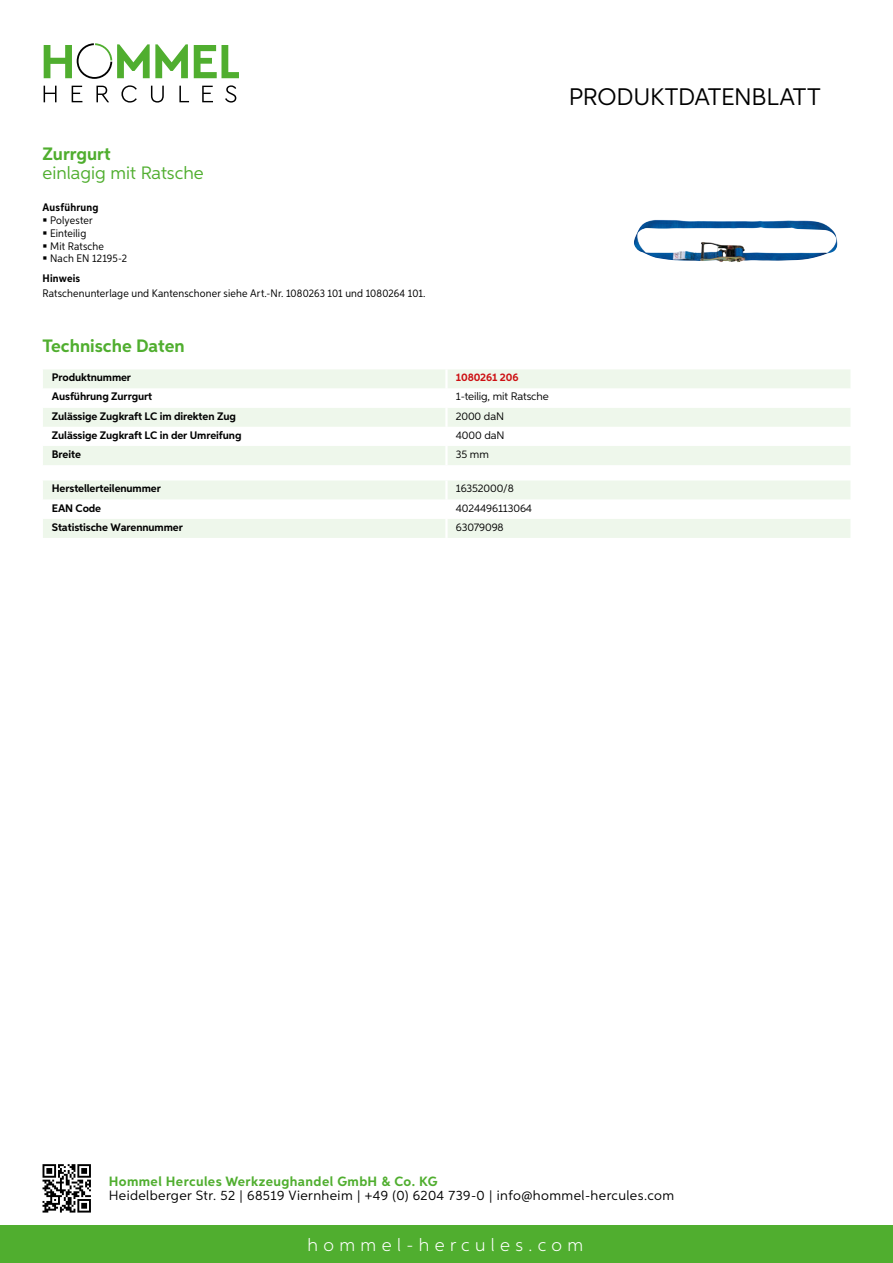
<style>
.page{position:relative;width:893px;height:1263px;background:#fff}
.page>*{position:absolute;margin:0;border:0;box-sizing:border-box;transform-origin:0 0}
.t1{font:24px "Aspira";letter-spacing:-.01em;color:#000}
.t2{font:700 18px "Aspira";color:#50ae2f}
.t3{font:300 18px "Aspira";letter-spacing:.3em;color:#fff}
.t4{font:18px "Aspira";color:#50ae2f}
.t5{font:13.5px "Aspira";letter-spacing:.03em;color:#000}
.t6{font:700 13.5px "Aspira";letter-spacing:.03em;color:#50ae2f}
.t7{font:700 10.95px "Aspira";letter-spacing:-.01em;color:#000}
.t8{font:10.95px/12.8px "Aspira Nar";letter-spacing:.015em;color:#000}
.t9{font:10.95px "Aspira";letter-spacing:-.01em;color:#000}
.t10{font:700 10.95px "Aspira Nar";letter-spacing:.02em;color:#000}
.t11{font:700 10.95px "Aspira";letter-spacing:-.01em;color:#cd1013}
</style>
<div class="page">
<div style="left:0;top:1226px;width:893px;height:37px;background:#50ae2f"></div>
<svg style="left:43px;top:1164px;width:48px;height:48px"></svg>
<svg style="left:194px;top:45px;width:45px;height:33px"></svg>
<svg style="left:44px;top:43px;width:144px;height:36px"></svg>
<svg style="left:44px;top:86px;width:13px;height:16px"></svg>
<svg style="left:72px;top:86px;width:10px;height:16px"></svg>
<svg style="left:96px;top:86px;width:13px;height:16px"></svg>
<svg style="left:121px;top:85px;width:16px;height:18px"></svg>
<svg style="left:151px;top:86px;width:13px;height:17px"></svg>
<svg style="left:179px;top:86px;width:10px;height:16px"></svg>
<svg style="left:202px;top:86px;width:11px;height:16px"></svg>
<svg style="left:225px;top:85px;width:11px;height:18px"></svg>
<div style="left:43px;top:369px;width:807px;height:96px;background:#eef7eb"></div>
<svg style="left:43px;top:389px;width:807px;height:57px"></svg>
<hr style="left:445px;top:369px;width:3px;height:20px;background:#fff">
<hr style="left:445px;top:389px;width:3px;height:19px;background:#fff">
<hr style="left:445px;top:408px;width:3px;height:19px;background:#fff">
<hr style="left:445px;top:427px;width:3px;height:19px;background:#fff">
<hr style="left:445px;top:446px;width:3px;height:19px;background:#fff">
<svg style="left:43px;top:481px;width:807px;height:57px"></svg>
<hr style="left:445px;top:519px;width:3px;height:19px;background:#fff">
<img style="left:634px;top:220px;width:203px;height:42px">
<h2 class="t2" style="left:43px;top:142px;width:70px">Zurrgurt</h2>
<h2 class="t4" style="left:43px;top:162px;width:163px">einlagig mit Ratsche</h2>
<p class="t10" style="left:43px;top:201px;width:58px">Ausführung</p>
<p class="t8" style="left:50px;top:214px;width:78px">Polyester<br>Einteilig<br>Mit Ratsche<br>Nach EN 12195-2</p>
<p class="t10" style="left:43px;top:271px;width:39px">Hinweis</p>
<p class="t8" style="left:43px;top:286px;width:385px">Ratschenunterlage und Kantenschoner siehe Art.-Nr. 1080263 101 und 1080264 101.</p>
<h2 class="t2" style="left:43px;top:335px;width:144px">Technische Daten</h2>
<p class="t7" style="left:52px;top:371px;width:81px">Produktnummer</p>
<p class="t11" style="left:456px;top:371px;width:64px">1080261 206</p>
<p class="t7" style="left:52px;top:390px;width:102px">Ausführung Zurrgurt</p>
<p class="t9" style="left:456px;top:390px;width:94px">1-teilig, mit Ratsche</p>
<p class="t7" style="left:52px;top:409px;width:185px">Zulässige Zugkraft LC im direkten Zug</p>
<p class="t9" style="left:456px;top:409px;width:48px">2000 daN</p>
<p class="t7" style="left:52px;top:428px;width:191px">Zulässige Zugkraft LC in der Umreifung</p>
<p class="t9" style="left:456px;top:428px;width:48px">4000 daN</p>
<p class="t7" style="left:52px;top:447px;width:31px">Breite</p>
<p class="t9" style="left:456px;top:447px;width:35px">35 mm</p>
<p class="t7" style="left:52px;top:482px;width:111px">Herstellerteilenummer</p>
<p class="t9" style="left:456px;top:482px;width:59px">16352000/8</p>
<p class="t7" style="left:52px;top:501px;width:51px">EAN Code</p>
<p class="t9" style="left:456px;top:501px;width:78px">4024496113064</p>
<p class="t7" style="left:52px;top:520px;width:132px">Statistische Warennummer</p>
<p class="t9" style="left:456px;top:520px;width:49px">63079098</p>
<h1 class="t1" style="left:569px;top:82px;width:253px">Produktdatenblatt</h1>
<p class="t6" style="left:109px;top:1172px;width:330px">Hommel Hercules Werkzeughandel GmbH &amp; Co. KG</p>
<p class="t5" style="left:109px;top:1187px;width:567px">Heidelberger Str. 52 | 68519 Viernheim | +49 (0) 6204 739-0 | info@hommel-hercules.com</p>
<h2 class="t3" style="left:307px;top:1234px;width:277px">hommel-hercules.com</h2>
</div>
